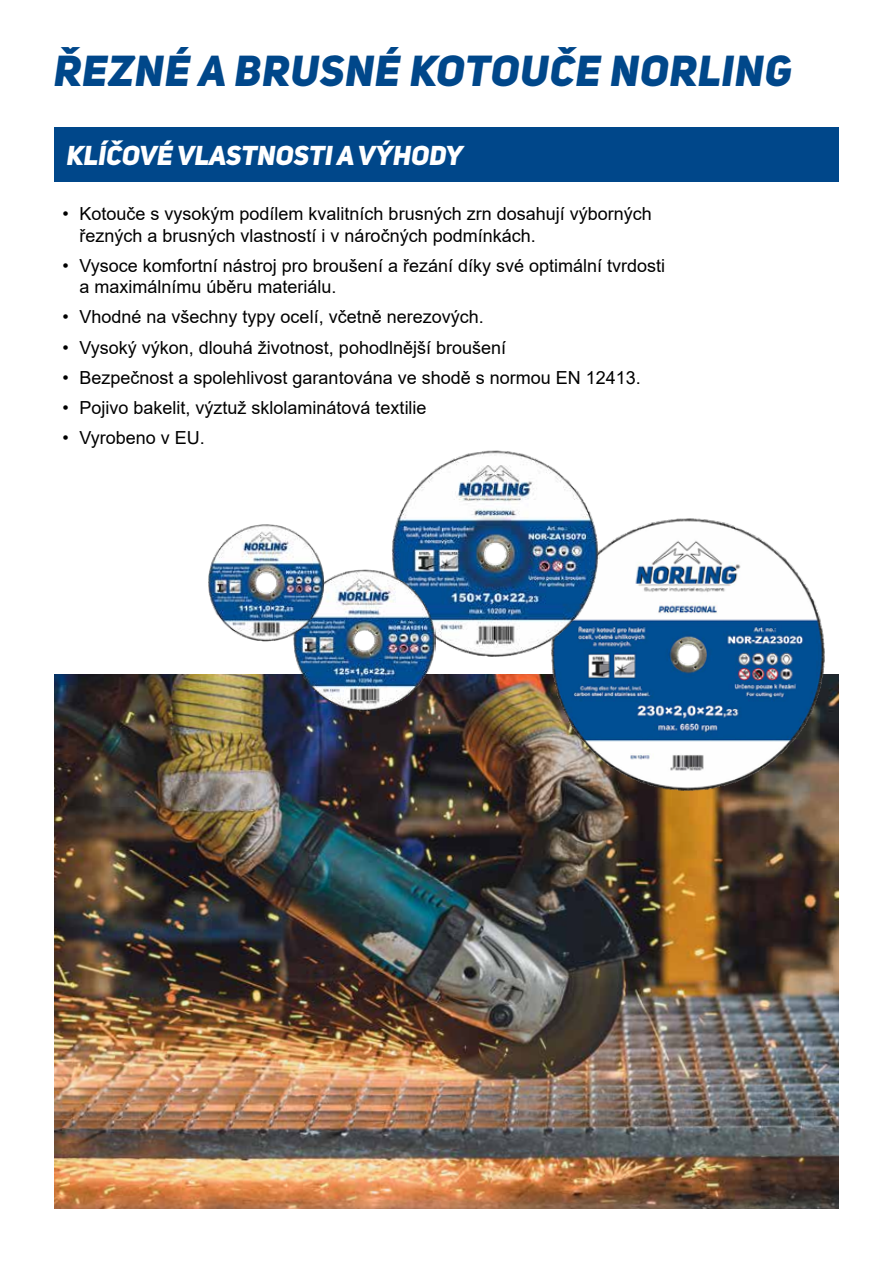
<style>
.page{position:relative;width:893px;height:1263px;background:#fff}
.page>*{position:absolute;margin:0;border:0;box-sizing:border-box;transform-origin:0 0}
.t1{font:42.9px "Uni Sans Heavy Italic CAPS";letter-spacing:.02em;color:#00478a}
.t2{font:27px "Uni Sans Heavy Italic CAPS";color:#fff}
.t3{font:18px/21.6px "Arial";color:#000}
</style>
<div class="page">
<img style="left:54px;top:675px;width:785px;height:534px">
<div style="left:54px;top:128px;width:785px;height:54px;background:#00478a"></div>
<img style="left:548px;top:518px;width:278px;height:275px">
<img style="left:392px;top:450px;width:207px;height:208px">
<img style="left:293px;top:569px;width:143px;height:143px">
<img style="left:208px;top:524px;width:116px;height:118px">
<h1 class="t1" style="left:54px;top:45px;width:739px">ŘEZNÉ A BRUSNÉ KOTOUČE NORLING</h1>
<h2 class="t2" style="left:67px;top:139px;width:398px">KLÍČOVÉ VLASTNOSTI A VÝHODY</h2>
<p class="t3" style="left:80px;top:203px;width:574px;text-indent:-17px">• Kotouče s vysokým podílem kvalitních brusných zrn dosahují výborných řezných a brusných vlastností i v náročných podmínkách.</p>
<p class="t3" style="left:80px;top:254px;width:587px;text-indent:-17px">• Vysoce komfortní nástroj pro broušení a řezání díky své optimální tvrdosti a maximálnímu úběru materiálu.</p>
<p class="t3" style="left:63px;top:306px;width:423px">• Vhodné na všechny typy ocelí, včetně nerezových.</p>
<p class="t3" style="left:63px;top:336px;width:445px">• Vysoký výkon, dlouhá životnost, pohodlnější broušení</p>
<p class="t3" style="left:63px;top:366px;width:580px">• Bezpečnost a spolehlivost garantována ve shodě s normou EN 12413.</p>
<p class="t3" style="left:63px;top:396px;width:366px">• Pojivo bakelit, výztuž sklolaminátová textilie</p>
<p class="t3" style="left:63px;top:427px;width:144px">• Vyrobeno v EU.</p>
</div>
